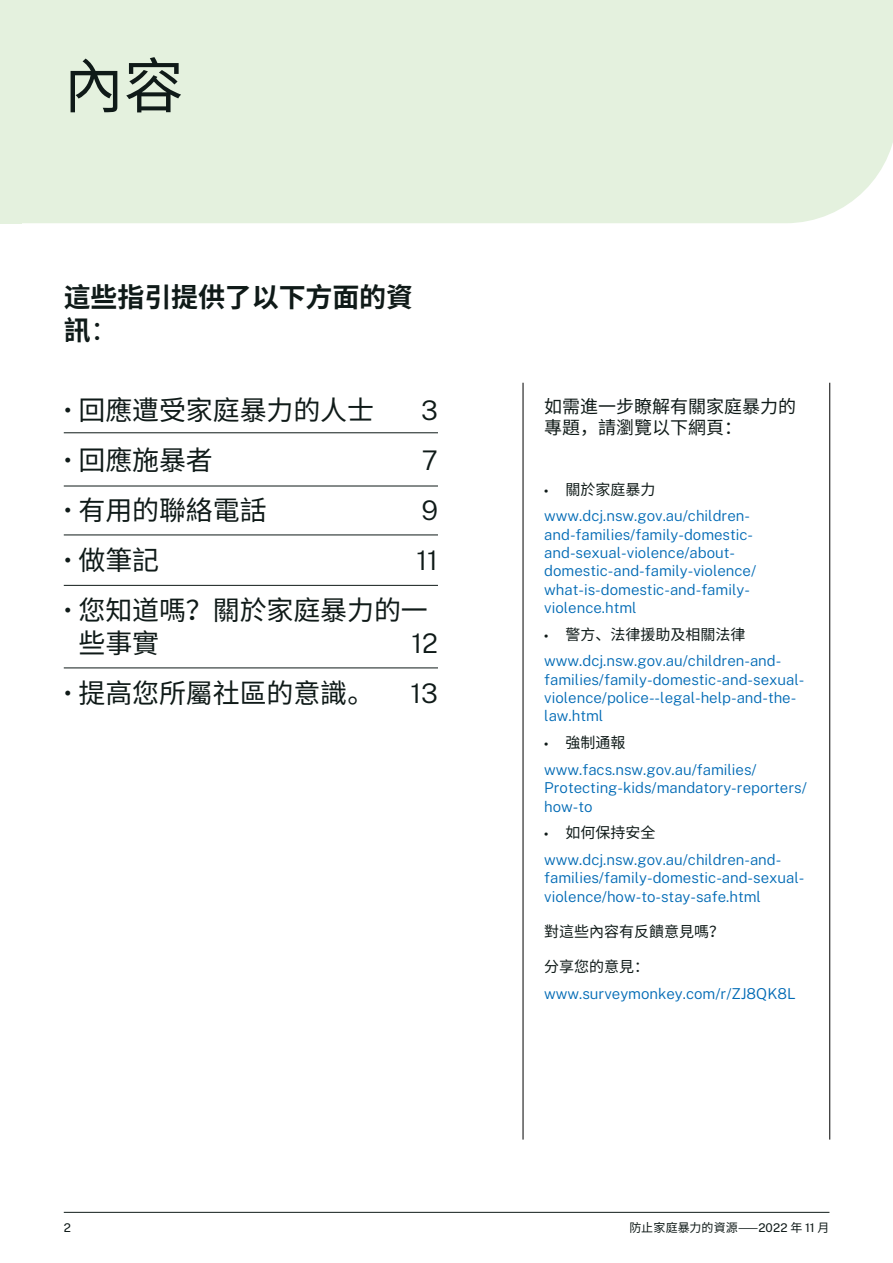
<style>
.page{position:relative;width:893px;height:1263px;background:#fff}
.page>*{position:absolute;margin:0;border:0;box-sizing:border-box;transform-origin:0 0}
.Heading_1__H1{font:60px "Noto Sans CJ Ksc";color:#0f1a18}
.Heading_2__H2{font:27px/33px "Noto Sans CJ Ksc";letter-spacing:-.005em;color:#0f1a18}
.Heading_2__H2-2{font:700 27px/33px "Noto Sans CJ Ksc";letter-spacing:-.005em;color:#0f1a18}
.Heading_2__H2-3{font:100 27px "Public Sans";color:#0f1a18}
.Body{font:18px/21px "Noto Sans CJ Ksc";color:#0f1a18}
.Body-2{font:100 15px/18.3px "Public Sans";color:#006ab5}
.Level_1_bullet{font:15px "Noto Sans CJ Ksc";color:#0f1a18}
.Body-3{font:15px "Noto Sans CJ Ksc";color:#0f1a18}
.t1{font:12px "Noto Sans CJ Ksc";letter-spacing:.01em;color:#0f1a18}
.t2{font:100 12px "Public Sans";color:#0f1a18}
.s1{font-weight:400}
.s2{font-family:"Public Sans";font-weight:100}
.s3{font-family:"Myriad Pro"}
</style>
<div class="page">
<hr style="left:64px;top:1212px;width:765px;height:1px;background:#0f1a18">
<hr style="left:829px;top:383px;width:1px;height:756px;background:#000">
<hr style="left:523px;top:383px;width:1px;height:756px;background:#000">
<div style="left:21px;top:0;width:872px;height:223px;background:#e4f1de"></div>
<hr style="left:64px;top:432px;width:374px;height:1px;background:#0f1a18">
<hr style="left:64px;top:486px;width:374px;height:1px;background:#0f1a18">
<hr style="left:64px;top:535px;width:374px;height:1px;background:#0f1a18">
<hr style="left:64px;top:585px;width:374px;height:1px;background:#0f1a18">
<hr style="left:64px;top:668px;width:374px;height:1px;background:#0f1a18">
<div style="left:0;top:0;width:21px;height:223px;background:#e4f1de"></div>
<h1 class="Heading_1__H1" style="left:64px;top:52px;width:121px">內容</h1>
<h2 class="Heading_2__H2-2" style="left:64px;top:281px;width:351px">這些指引提供了以下方面的資訊<span class="s1">：</span></h2>
<h2 class="Heading_2__H2" style="left:64px;top:394px;width:312px"><span class="s2">•</span> 回應遭受家庭暴力的人士</h2>
<h2 class="Heading_2__H2-3" style="left:421px;top:392px;width:18px">3</h2>
<h2 class="Heading_2__H2" style="left:64px;top:444px;width:151px"><span class="s2">•</span> 回應施暴者</h2>
<h2 class="Heading_2__H2-3" style="left:422px;top:442px;width:18px">7</h2>
<h2 class="Heading_2__H2" style="left:64px;top:494px;width:204px"><span class="s2">•</span> 有用的聯絡電話</h2>
<h2 class="Heading_2__H2-3" style="left:421px;top:492px;width:18px">9</h2>
<h2 class="Heading_2__H2" style="left:64px;top:544px;width:97px"><span class="s2">•</span> 做筆記</h2>
<h2 class="Heading_2__H2-3" style="left:416px;top:542px;width:23px">11</h2>
<h2 class="Heading_2__H2" style="left:78px;top:594px;width:351px;text-indent:-15px"><span class="s2">•</span> 您知道嗎？關於家庭暴力的一些事實</h2>
<h2 class="Heading_2__H2-3" style="left:411px;top:625px;width:28px">12</h2>
<h2 class="Heading_2__H2" style="left:64px;top:677px;width:312px"><span class="s2">•</span> 提高您所屬社區的意識。</h2>
<h2 class="Heading_2__H2-3" style="left:410px;top:675px;width:29px">13</h2>
<p class="Body" style="left:544px;top:396px;width:253px">如需進一步瞭解有關家庭暴力的專題，請瀏覽以下網頁：</p>
<p class="Level_1_bullet" style="left:544px;top:480px;width:113px"><span class="s3">•</span> 關於家庭暴力</p>
<p class="Body-2" style="left:544px;top:506px;width:213px">www.dcj.nsw.gov.au/children&shy;and-families/family-domestic&shy;and-sexual-violence/about&shy;domestic-and-family-violence/ what-is-domestic-and-family&shy;violence.html</p>
<p class="Level_1_bullet" style="left:544px;top:626px;width:203px"><span class="s3">•</span> 警方、法律援助及相關法律</p>
<p class="Body-2" style="left:544px;top:651px;width:262px">www.dcj.nsw.gov.au/children-and&shy;families/family-domestic-and-sexual&shy;violence/police--legal-help-and-the&shy;law.html</p>
<p class="Level_1_bullet" style="left:544px;top:734px;width:83px"><span class="s3">•</span> 強制通報</p>
<p class="Body-2" style="left:544px;top:760px;width:264px">www.facs.nsw.gov.au/families/<br>Protecting-kids/mandatory-reporters/ how-to</p>
<p class="Level_1_bullet" style="left:544px;top:824px;width:113px"><span class="s3">•</span> 如何保持安全</p>
<p class="Body-2" style="left:544px;top:850px;width:262px">www.dcj.nsw.gov.au/children-and&shy;families/family-domestic-and-sexual&shy;violence/how-to-stay-safe.html</p>
<p class="Body-3" style="left:544px;top:923px;width:181px">對這些內容有反饋意見嗎？</p>
<p class="Body-3" style="left:544px;top:958px;width:106px">分享您的意見：</p>
<p class="Body-2" style="left:544px;top:984px;width:253px">www.surveymonkey.com/r/ZJ8QK8L</p>
<p class="t2" style="left:64px;top:1219px;width:9px">2</p>
<p class="t1" style="left:629px;top:1221px;width:201px">防止家庭暴力的資源——<span class="s2">2022</span> 年 <span class="s2">11</span> 月</p>
</div>
